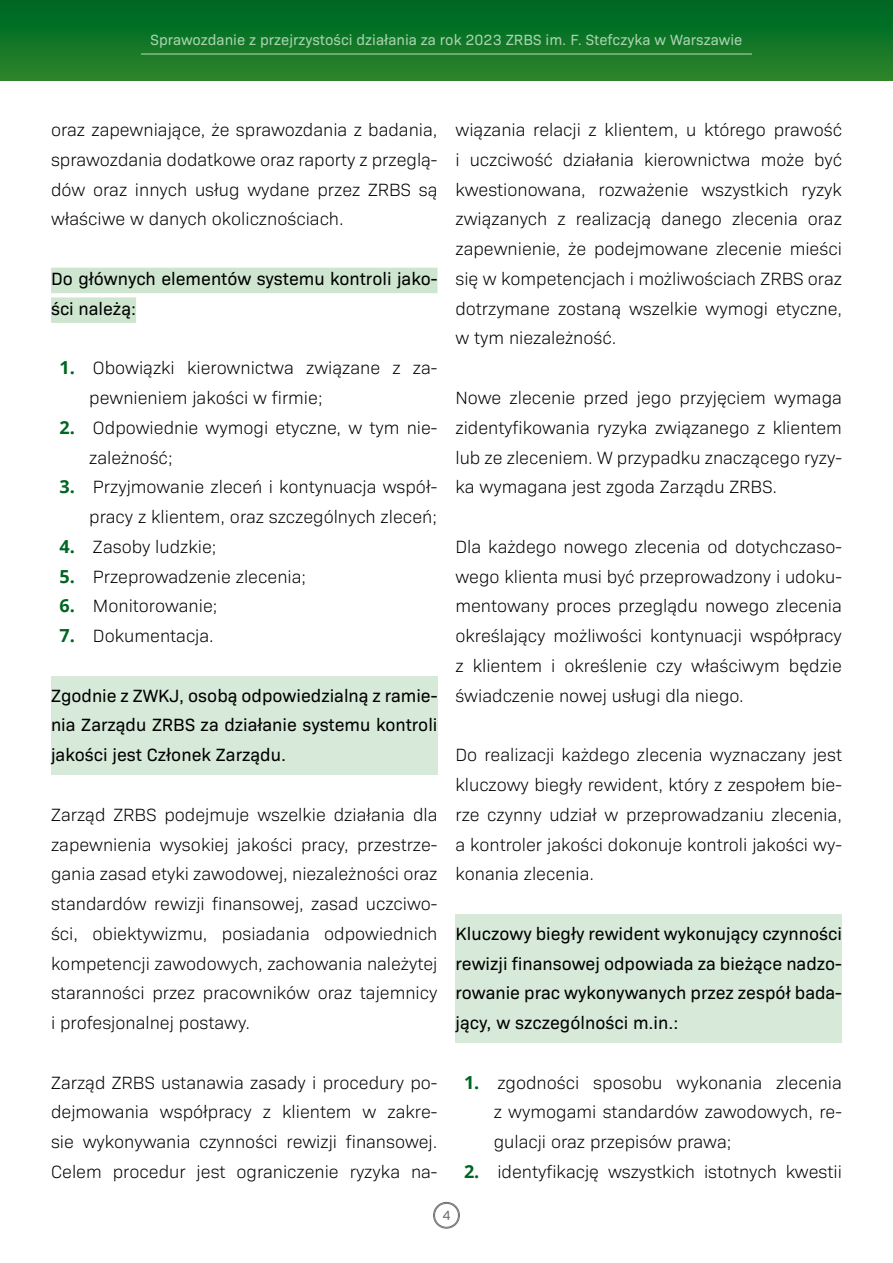
<style>
.page{position:relative;width:893px;height:1263px;background:#fff}
.page>*{position:absolute;margin:0;border:0;box-sizing:border-box;transform-origin:0 0}
.Normal_z_odstepem{font:300 18px/29.7px "Bio Sans";color:#000;text-align:justify}
.Normal_z_odstepem_tlo{font:18px/29.7px "Bio Sans";color:#000;text-align:justify}
.t1{font:15px "Bio Sans";color:#a8d3af}
.t2{font:13.5px "Bio Sans";color:#706f6f}
.s1{font-family:"Open Sans";font-weight:700;color:#006523}
</style>
<div class="page">
<div style="left:0;top:0;width:893px;height:81px;background:linear-gradient(to bottom,#006624,#2d852a)"></div>
<hr style="left:141px;top:53px;width:611px;height:2px;background:#a8d3af">
<div style="left:433px;top:1202px;width:27px;height:26px;border:1px solid #706f6f;border-radius:50%"></div>
<div style="left:434px;top:1203px;width:25px;height:24px;border:1px solid #706f6f;border-radius:50%"></div>
<div style="left:51px;top:268px;width:386px;height:25px;background:#cee6d0"></div>
<div style="left:51px;top:297px;width:85px;height:26px;background:#cee6d0"></div>
<div style="left:51px;top:676px;width:386px;height:98px;background:#d7ead9"></div>
<div style="left:455px;top:914px;width:387px;height:128px;background:#d7ead9"></div>
<p class="t1" style="left:151px;top:29px;width:593px">Sprawozdanie z przejrzystości działania za rok 2023 ZRBS im. F. Stefczyka w Warszawie</p>
<p class="Normal_z_odstepem" style="left:51px;top:114px;width:388px">oraz zapewniające, że sprawozdania z badania, sprawozdania dodatkowe oraz raporty z przeglą&shy;dów oraz innych usług wydane przez ZRBS są właściwe w danych okolicznościach.</p>
<p class="Normal_z_odstepem_tlo" style="left:51px;top:262px;width:388px">Do głównych elementów systemu kontroli jako&shy;ści należą:</p>
<p class="Normal_z_odstepem" style="left:89px;top:352px;width:350px;text-indent:-30px"><span class="s1">1.</span> Obowiązki kierownictwa związane z za&shy;pewnieniem jakości w firmie;</p>
<p class="Normal_z_odstepem" style="left:89px;top:411px;width:350px;text-indent:-30px"><span class="s1">2.</span> Odpowiednie wymogi etyczne, w tym nie&shy;zależność;</p>
<p class="Normal_z_odstepem" style="left:60px;top:471px;width:379px;text-align:right"><span class="s1">3.</span> Przyjmowanie zleceń i kontynuacja współ&shy;pracy z klientem, oraz szczególnych zleceń;</p>
<p class="Normal_z_odstepem" style="left:60px;top:530px;width:159px"><span class="s1">4.</span> Zasoby ludzkie;</p>
<p class="Normal_z_odstepem" style="left:60px;top:560px;width:248px"><span class="s1">5.</span> Przeprowadzenie zlecenia;</p>
<p class="Normal_z_odstepem" style="left:60px;top:590px;width:160px"><span class="s1">6.</span> Monitorowanie;</p>
<p class="Normal_z_odstepem" style="left:60px;top:620px;width:156px"><span class="s1">7.</span> Dokumentacja.</p>
<p class="Normal_z_odstepem_tlo" style="left:51px;top:679px;width:388px">Zgodnie z ZWKJ, osobą odpowiedzialną z ramie&shy;nia Zarządu ZRBS za działanie systemu kontroli jakości jest Członek Zarządu.</p>
<p class="Normal_z_odstepem" style="left:51px;top:798px;width:388px">Zarząd ZRBS podejmuje wszelkie działania dla zapewnienia wysokiej jakości pracy, przestrze&shy;gania zasad etyki zawodowej, niezależności oraz standardów rewizji finansowej, zasad uczciwo&shy;ści, obiektywizmu, posiadania odpowiednich kompetencji zawodowych, zachowania należytej staranności przez pracowników oraz tajemnicy i profesjonalnej postawy.</p>
<p class="Normal_z_odstepem" style="left:51px;top:1066px;width:388px">Zarząd ZRBS ustanawia zasady i procedury po&shy;dejmowania współpracy z klientem w zakre&shy;sie wykonywania czynności rewizji finansowej.<br>Celem procedur jest ograniczenie ryzyka na-</p>
<p class="Normal_z_odstepem" style="left:455px;top:114px;width:388px">wiązania relacji z klientem, u którego prawość i uczciwość działania kierownictwa może być kwestionowana, rozważenie wszystkich ryzyk związanych z realizacją danego zlecenia oraz zapewnienie, że podejmowane zlecenie mieści się w kompetencjach i możliwościach ZRBS oraz dotrzymane zostaną wszelkie wymogi etyczne, w tym niezależność.</p>
<p class="Normal_z_odstepem" style="left:455px;top:382px;width:388px">Nowe zlecenie przed jego przyjęciem wymaga zidentyfikowania ryzyka związanego z klientem lub ze zleceniem. W przypadku znaczącego ryzy&shy;ka wymagana jest zgoda Zarządu ZRBS.</p>
<p class="Normal_z_odstepem" style="left:455px;top:530px;width:388px">Dla każdego nowego zlecenia od dotychczaso&shy;wego klienta musi być przeprowadzony i udoku&shy;mentowany proces przeglądu nowego zlecenia określający możliwości kontynuacji współpracy z klientem i określenie czy właściwym będzie świadczenie nowej usługi dla niego.</p>
<p class="Normal_z_odstepem" style="left:455px;top:739px;width:388px">Do realizacji każdego zlecenia wyznaczany jest kluczowy biegły rewident, który z zespołem bie&shy;rze czynny udział w przeprowadzaniu zlecenia, a kontroler jakości dokonuje kontroli jakości wy&shy;konania zlecenia.</p>
<p class="Normal_z_odstepem_tlo" style="left:455px;top:917px;width:388px">Kluczowy biegły rewident wykonujący czynności rewizji finansowej odpowiada za bieżące nadzo&shy;rowanie prac wykonywanych przez zespół bada&shy;jący, w szczególności m.in.:</p>
<p class="Normal_z_odstepem" style="left:494px;top:1066px;width:350px;text-indent:-30px"><span class="s1">1.</span> zgodności sposobu wykonania zlecenia z wymogami standardów zawodowych, re&shy;gulacji oraz przepisów prawa;</p>
<p class="Normal_z_odstepem" style="left:464px;top:1155px;width:379px"><span class="s1">2.</span> identyfikację wszystkich istotnych kwestii</p>
<p class="t2" style="left:442px;top:1205px;width:10px">4</p>
</div>
